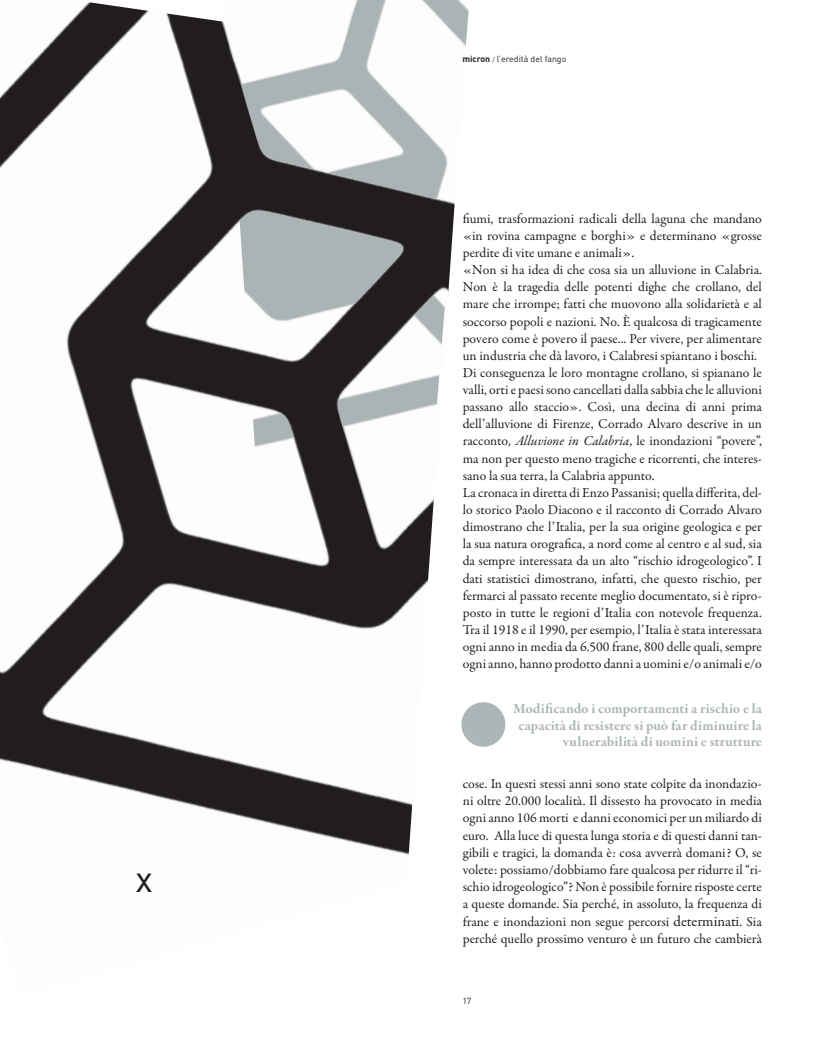
<style>
.page{position:relative;width:833px;height:1053px;background:#fff}
.page>*{position:absolute;margin:0;border:0;box-sizing:border-box;transform-origin:0 0}
.t1{font:37.5px "DIN";color:#231f20}
.t2{font:700 14.38px/16.2px "Garamond Premr Pro";letter-spacing:.005em;color:#adb6b6;text-align:right}
.No_Spacing{font:13.75px/17.1px "Garamond Premr Pro";color:#231f20;text-align:justify}
.t3{font:8.75px "DIN";color:#231f20}
.s1{font-weight:700}
.s2{font-size:6.25px}
.s3{font-style:italic}
.s4{font-size:15px}
</style>
<div class="page">
<div style="left:461px;top:702px;width:44px;height:44px;background:#adb6b6;border-radius:50%"></div>
<img style="left:0;top:2px;width:465px;height:853px">
<img style="left:225px;top:0;width:244px;height:513px">
<p class="t1" style="left:135px;top:855px;width:19px">x</p>
<p class="t3" style="left:462px;top:54px;width:105px"><span class="s1">micron</span> <span class="s2">/</span> l’eredità del fango</p>
<p class="No_Spacing" style="left:463px;top:210px;width:301px">fiumi, trasformazioni radicali della laguna che mandano «in rovina campagne e borghi» e determinano «grosse perdite di vite umane e animali».</p>
<p class="No_Spacing" style="left:463px;top:261px;width:301px">«Non si ha idea di che cosa sia un alluvione in Calabria.<br>Non è la tragedia delle potenti dighe che crollano, del mare che irrompe; fatti che muovono alla solidarietà e al soccorso popoli e nazioni. No. È qualcosa di tragicamente povero come è povero il paese... Per vivere, per alimentare un industria che dà lavoro, i Calabresi spiantano i boschi.</p>
<p class="No_Spacing" style="left:463px;top:364px;width:301px">Di conseguenza le loro montagne crollano, si spianano le valli, orti e paesi sono cancellati dalla sabbia che le alluvioni passano allo staccio». Così, una decina di anni prima dell’alluvione di Firenze, Corrado Alvaro descrive in un racconto, <span class="s3">Alluvione in Calabria</span>, le inondazioni “povere”, ma non per questo meno tragiche e ricorrenti, che interes&shy;sano la sua terra, la Calabria appunto.</p>
<p class="No_Spacing" style="left:463px;top:484px;width:301px">La cronaca in diretta di Enzo Passanisi; quella differita, del&shy;lo storico Paolo Diacono e il racconto di Corrado Alvaro dimostrano che l’Italia, per la sua origine geologica e per la sua natura orografica, a nord come al centro e al sud, sia da sempre interessata da un alto “rischio idrogeologico”. I dati statistici dimostrano, infatti, che questo rischio, per fermarci al passato recente meglio documentato, si è ripro&shy;posto in tutte le regioni d’Italia con notevole frequenza.<br>Tra il 1918 e il 1990, per esempio, l’Italia è stata interessata ogni anno in media da 6.500 frane, 800 delle quali, sempre ogni anno, hanno prodotto danni a uomini e/o animali e/o</p>
<p class="t2" style="left:513px;top:701px;width:250px">Modificando i comportamenti a rischio e la capacità di resistere si può far diminuire la vulnerabilità di uomini e strutture</p>
<p class="No_Spacing" style="left:463px;top:775px;width:301px">cose. In questi stessi anni sono state colpite da inondazio&shy;ni oltre 20.000 località. Il dissesto ha provocato in media ogni anno 106 morti e danni economici per un miliardo di euro. Alla luce di questa lunga storia e di questi danni tan&shy;gibili e tragici, la domanda è: cosa avverrà domani? O, se volete: possiamo/dobbiamo fare qualcosa per ridurre il “ri&shy;schio idrogeologico”? Non è possibile fornire risposte certe a queste domande. Sia perché, in assoluto, la frequenza di frane e inondazioni non segue percorsi <span class="s4">determinati</span>. Sia perché quello prossimo venturo è un futuro che cambierà</p>
<p class="t3" style="left:462px;top:995px;width:10px">17</p>
</div>
